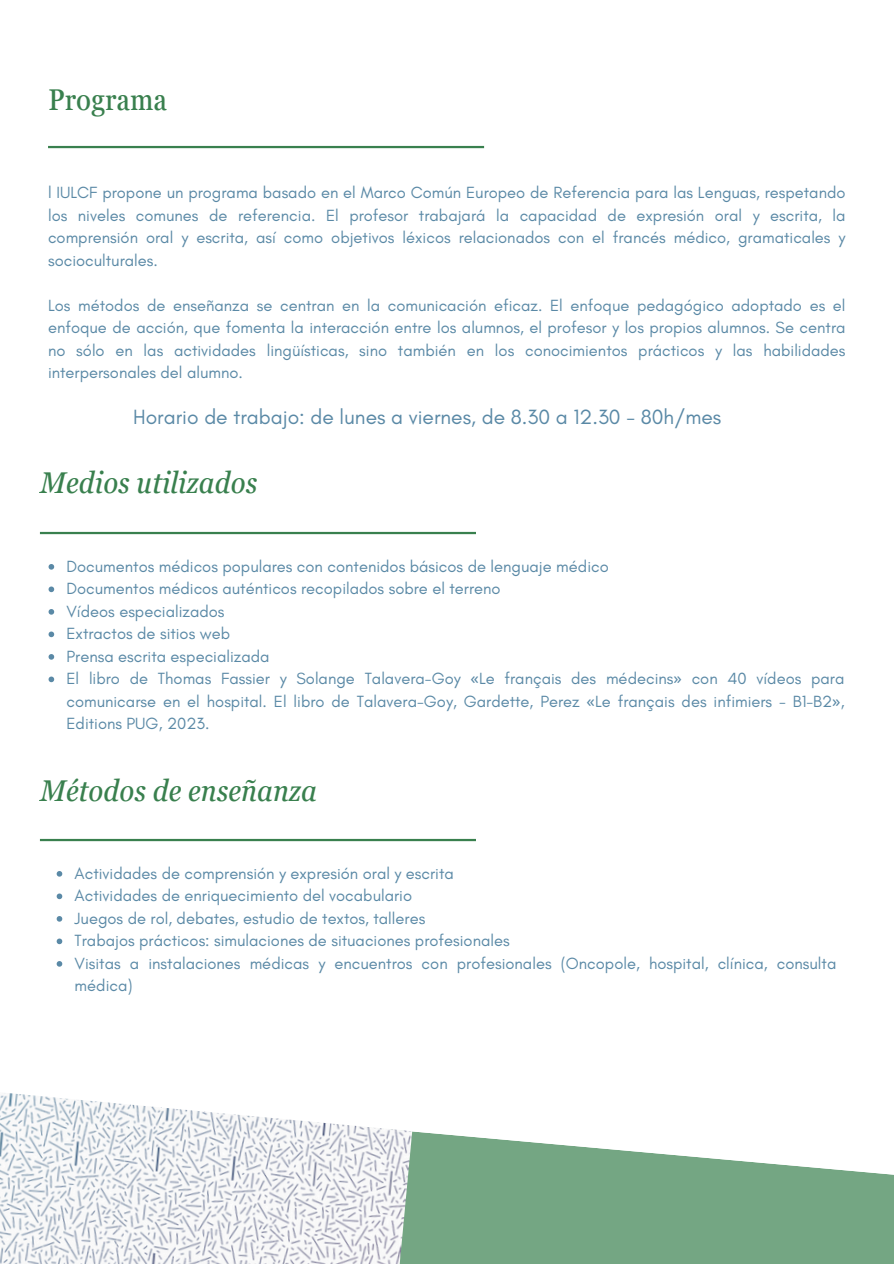
<style>
.page{position:relative;width:894px;height:1264px;background:#fff}
.page>*{position:absolute;margin:0;border:0;box-sizing:border-box;transform-origin:0 0}
.t1{font:italic condensed 30px "Georgia Pro";color:#39804e}
.t2{font:condensed 30px "Georgia Pro";color:#39804e}
.t3{font:21px "Glacial Indifference";color:#5a89a6}
.t4{font:16.5px/22.5px "Glacial Indifference";color:#5a89a6;text-align:justify}
.s1{font-family:"Noto Sans"}
</style>
<div class="page">
<svg style="left:412px;top:1131px;width:481px;height:132px;fill:#74a683"></svg>
<img style="left:0;top:1093px;width:412px;height:170px">
<hr style="left:40px;top:532px;width:436px;height:2px;background:#39804e">
<hr style="left:40px;top:838px;width:436px;height:3px;background:#39804e">
<svg style="left:49px;top:564px;width:5px;height:5px"></svg>
<svg style="left:49px;top:586px;width:5px;height:6px"></svg>
<svg style="left:49px;top:609px;width:5px;height:5px"></svg>
<svg style="left:49px;top:631px;width:5px;height:6px"></svg>
<svg style="left:49px;top:654px;width:5px;height:5px"></svg>
<svg style="left:49px;top:676px;width:5px;height:6px"></svg>
<svg style="left:57px;top:871px;width:5px;height:5px"></svg>
<svg style="left:57px;top:893px;width:5px;height:6px"></svg>
<svg style="left:57px;top:916px;width:5px;height:5px"></svg>
<svg style="left:57px;top:938px;width:5px;height:6px"></svg>
<svg style="left:57px;top:961px;width:5px;height:5px"></svg>
<hr style="left:48px;top:146px;width:436px;height:2px;background:#39804e">
<p class="t2" style="left:48px;top:83px;width:120px">Programa</p>
<p class="t4" style="left:48px;top:181px;width:798px">l IULCF propone un programa basado en el Marco Común Europeo de Referencia para las Lenguas, respetando los niveles comunes de referencia. El profesor trabajará la capacidad de expresión oral y escrita, la comprensión oral y escrita, así como objetivos léxicos relacionados con el francés médico, gramaticales y socioculturales.</p>
<p class="t4" style="left:48px;top:294px;width:798px">Los métodos de enseñanza se centran en la comunicación eficaz. El enfoque pedagógico adoptado es el enfoque de acción, que fomenta la interacción entre los alumnos, el profesor y los propios alumnos. Se centra no sólo en las actividades lingüísticas, sino también en los conocimientos prácticos y las habilidades interpersonales del alumno.</p>
<p class="t3" style="left:133px;top:404px;width:589px">Horario de trabajo: de lunes a viernes, de 8.30 a 12.30 - 80h/mes</p>
<p class="t1" style="left:40px;top:465px;width:219px">Medios utilizados</p>
<p class="t4" style="left:66px;top:555px;width:543px">Documentos médicos populares con contenidos básicos de lenguaje médico</p>
<h2 class="t4" style="left:66px;top:577px;width:435px">Documentos médicos auténticos recopilados sobre el terreno</h2>
<p class="t4" style="left:66px;top:600px;width:159px">Vídeos especializados</p>
<p class="t4" style="left:66px;top:622px;width:165px">Extractos de sitios web</p>
<p class="t4" style="left:66px;top:645px;width:204px">Prensa escrita especializada</p>
<p class="t4" style="left:66px;top:667px;width:779px">El libro de Thomas Fassier y Solange Talavera-Goy <span class="s1">«</span>Le français des médecins<span class="s1">»</span> con 40 vídeos para comunicarse en el hospital. El libro de Talavera-Goy, Gardette, Perez <span class="s1">«</span>Le français des infimiers - B1-B2<span class="s1">»</span>, Editions PUG, 2023.</p>
<h1 class="t1" style="left:40px;top:773px;width:279px">Métodos de enseñanza</h1>
<p class="t4" style="left:75px;top:861px;width:381px">Actividades de comprensión y expresión oral y escrita</p>
<p class="t4" style="left:75px;top:884px;width:339px">Actividades de enriquecimiento del vocabulario</p>
<p class="t4" style="left:75px;top:906px;width:352px">Juegos de rol, debates, estudio de textos, talleres</p>
<p class="t4" style="left:75px;top:929px;width:436px">Trabajos prácticos: simulaciones de situaciones profesionales</p>
<p class="t4" style="left:75px;top:951px;width:763px">Visitas a instalaciones médicas y encuentros con profesionales (Oncopole, hospital, clínica, consulta médica)</p>
</div>
